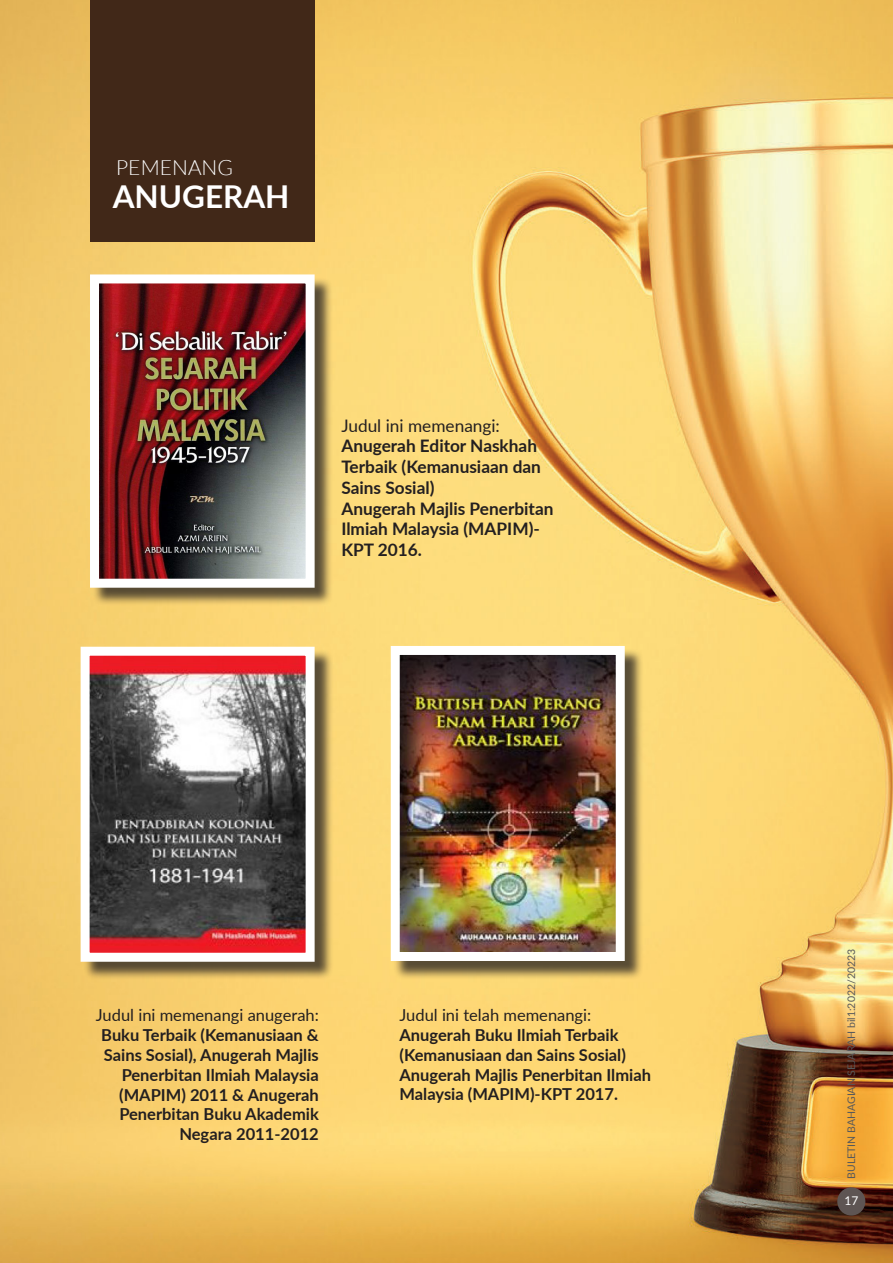
<style>
.page{position:relative;width:893px;height:1263px;background:#fff}
.page>*{position:absolute;margin:0;border:0;box-sizing:border-box;transform-origin:0 0}
.tajuk_bold{font:700 31.5px "Lato";color:#fff}
.tajuk_kecil{font:300 21px "Lato";color:#fff}
.teks{font:700 17.25px/20.7px "Lato";color:#231f20}
.teks-2{font:17.25px "Lato";color:#231f20}
.teks_artikel{font:700 16.5px/19.8px "Lato";color:#231f20;text-align:right}
.teks_artikel-2{font:16.5px "Lato";color:#231f20}
.t1{font:12px "Lato";color:#fff}
.t2{font:10.5px "Lato";color:#57585a}
</style>
<div class="page">
<img style="left:0;top:0;width:893px;height:1263px">
<div style="left:92px;top:277px;width:241px;height:329px;background:#231f20;opacity:.75"></div>
<img style="left:100px;top:284px;width:205px;height:294px">
<div style="left:90px;top:274px;width:225px;height:314px;border:9px solid #fff"></div>
<div style="left:393px;top:648px;width:251px;height:332px;background:#231f20;opacity:.75"></div>
<img style="left:401px;top:656px;width:214px;height:295px">
<div style="left:391px;top:646px;width:234px;height:315px;border:9px solid #fff"></div>
<div style="left:83px;top:649px;width:250px;height:331px;background:#231f20;opacity:.75"></div>
<img style="left:91px;top:657px;width:214px;height:295px">
<div style="left:81px;top:647px;width:234px;height:315px;border:9px solid #fff"></div>
<div style="left:90px;top:0;width:225px;height:242px;background:#412818"></div>
<div style="left:837px;top:1187px;width:28px;height:28px;background:#5e5553;border-radius:50%"></div>
<p class="tajuk_kecil" style="left:116px;top:156px;width:119px">PEMENANG</p>
<p class="tajuk_bold" style="left:113px;top:174px;width:178px">ANUGERAH</p>
<p class="teks-2" style="left:341px;top:413px;width:160px">Judul ini memenangi:</p>
<p class="teks" style="left:341px;top:435px;width:201px">Anugerah Editor Naskhah<br>Terbaik (Kemanusiaan dan<br>Sains Sosial)</p>
<p class="teks" style="left:341px;top:497px;width:214px">Anugerah Majlis Penerbitan<br>Ilmiah Malaysia (MAPIM)-<br>KPT 2016.</p>
<p class="teks_artikel-2" style="left:96px;top:1003px;width:224px">Judul ini memenangi anugerah:</p>
<p class="teks_artikel" style="left:101px;top:1024px;width:219px">Buku Terbaik (Kemanusiaan &amp;<br>Sains Sosial), Anugerah Majlis<br>Penerbitan Ilmiah Malaysia (MAPIM) 2011 &amp; Anugerah<br>Penerbitan Buku Akademik<br>Negara 2011-2012</p>
<p class="teks_artikel-2" style="left:399px;top:1003px;width:193px">Judul ini telah memenangi:</p>
<p class="teks_artikel" style="left:399px;top:1024px;width:253px;text-align:left">Anugerah Buku Ilmiah Terbaik (Kemanusiaan dan Sains Sosial)<br>Anugerah Majlis Penerbitan Ilmiah<br>Malaysia (MAPIM)-KPT 2017.</p>
<p class="t2" style="left:844px;top:1179px;width:231px;rotate:-90deg">BULETIN BAHAGIAN SEJARAH bil1:2022/20223</p>
<p class="t1" style="left:845px;top:1191px;width:15px">17</p>
</div>
